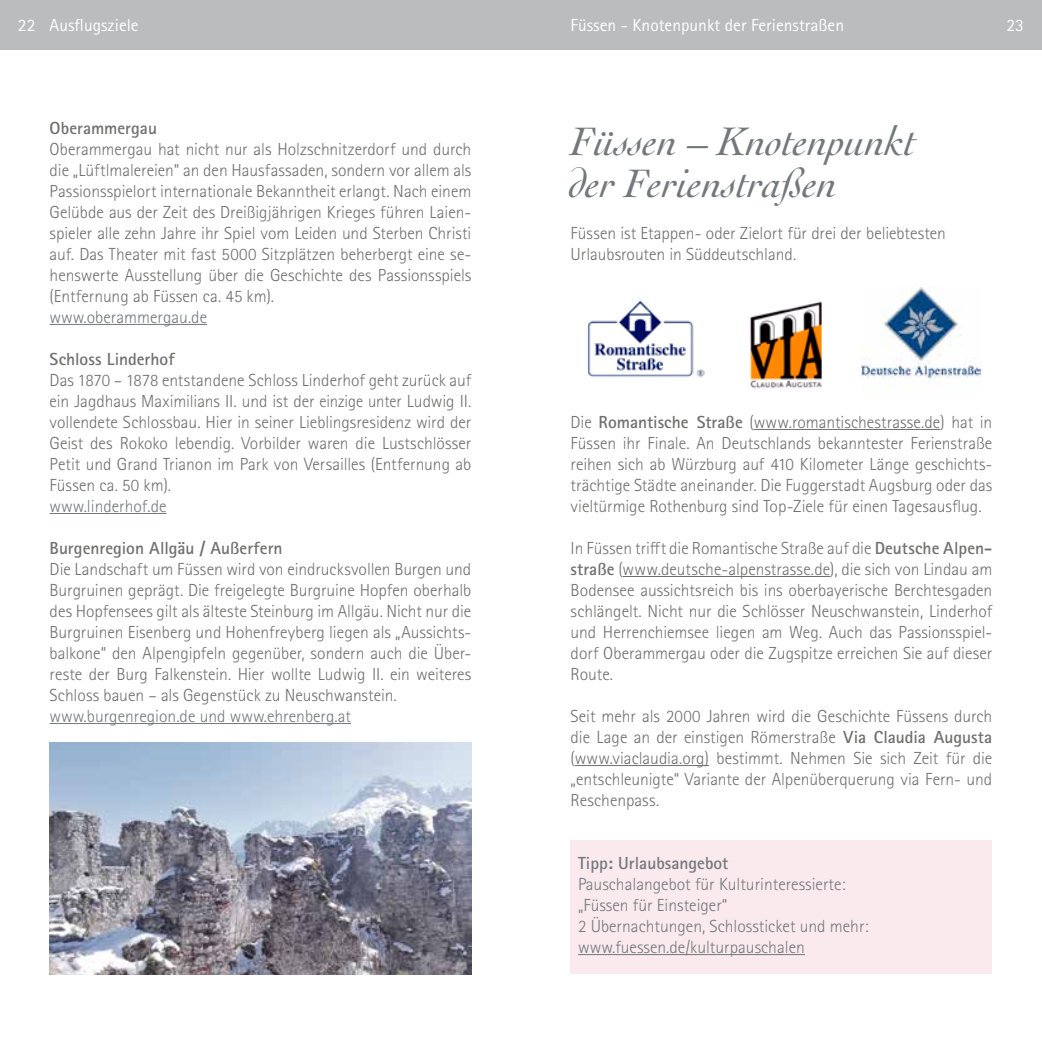
<style>
.page{position:relative;width:1042px;height:1042px;background:#fff}
.page>*{position:absolute;margin:0;border:0;box-sizing:border-box;transform-origin:0 0}
.t1{font:italic 42px "Cochin LT Std";color:#72787c}
.t2{font:300 17.5px/21px "Rotis Sans Serif Pro";color:#6f6f6e;text-align:justify}
.t3{font:300 17.5px/21px "Rotis Sans Serif Pro";color:#72787c}
.t4{font:700 17.5px "Rotis Sans Serif Pro";color:#6f6f6e}
.t5{font:17.5px "Rotis Sans Serif Pro";color:#fff}
.t6{font:700 17.5px "Rotis Sans Serif Pro";color:#72787c}
.s1{font-weight:700}
</style>
<div class="page">
<div style="left:0;top:0;width:1042px;height:50px;background:#bbbcbd"></div>
<hr style="left:50px;top:324px;width:157px;height:1px;background:#72787c">
<hr style="left:50px;top:513px;width:117px;height:1px;background:#72787c">
<hr style="left:50px;top:723px;width:301px;height:1px;background:#72787c">
<img style="left:50px;top:743px;width:421px;height:231px">
<hr style="left:753px;top:429px;width:187px;height:1px;background:#6f6f6e">
<hr style="left:622px;top:576px;width:208px;height:1px;background:#6f6f6e">
<hr style="left:575px;top:765px;width:134px;height:1px;background:#6f6f6e">
<img style="left:587px;top:300px;width:118px;height:78px">
<img style="left:861px;top:287px;width:119px;height:101px">
<img style="left:750px;top:301px;width:72px;height:88px">
<div style="left:570px;top:840px;width:422px;height:134px;background:#fae9ed"></div>
<hr style="left:578px;top:954px;width:227px;height:1px;background:#72787c">
<p class="t5" style="left:18px;top:15px;width:122px">22 Ausflugsziele</p>
<p class="t5" style="left:570px;top:15px;width:275px">Füssen - Knotenpunkt der Ferienstraßen</p>
<p class="t5" style="left:1006px;top:15px;width:19px">23</p>
<p class="t4" style="left:50px;top:117px;width:109px">Oberammergau</p>
<p class="t2" style="left:50px;top:138px;width:423px">Oberammergau hat nicht nur als Holzschnitzerdorf und durch die „Lüftlmalereien“ an den Hausfassaden, sondern vor allem als Passionsspielort internationale Bekanntheit erlangt. Nach einem Gelübde aus der Zeit des Dreißigjährigen Krieges führen Laien&shy;spieler alle zehn Jahre ihr Spiel vom Leiden und Sterben Christi auf. Das Theater mit fast 5000 Sitzplätzen beherbergt eine se&shy;henswerte Ausstellung über die Geschichte des Passionsspiels (Entfernung ab Füssen ca. 45 km).</p>
<p class="t3" style="left:50px;top:306px;width:159px">www.oberammergau.de</p>
<p class="t4" style="left:50px;top:348px;width:126px">Schloss Linderhof</p>
<p class="t2" style="left:50px;top:369px;width:423px">Das 1870 – 1878 entstandene Schloss Linderhof geht zurück auf ein Jagdhaus Maximilians II. und ist der einzige unter Ludwig II. vollendete Schlossbau. Hier in seiner Lieblingsresidenz wird der Geist des Rokoko lebendig. Vorbilder waren die Lustschlösser Petit und Grand Trianon im Park von Versailles (Entfernung ab Füssen ca. 50 km).</p>
<p class="t3" style="left:50px;top:495px;width:118px">www.linderhof.de</p>
<p class="t4" style="left:50px;top:537px;width:234px">Burgenregion Allgäu / Außerfern</p>
<p class="t2" style="left:50px;top:558px;width:423px">Die Landschaft um Füssen wird von eindrucksvollen Burgen und Burgruinen geprägt. Die freigelegte Burgruine Hopfen oberhalb des Hopfensees gilt als älteste Steinburg im Allgäu. Nicht nur die Burgruinen Eisenberg und Hohenfreyberg liegen als „Aussichts&shy;balkone“ den Alpengipfeln gegenüber, sondern auch die Über&shy;reste der Burg Falkenstein. Hier wollte Ludwig II. ein weiteres Schloss bauen – als Gegenstück zu Neuschwanstein.</p>
<p class="t3" style="left:50px;top:705px;width:303px">www.burgenregion.de und www.ehrenberg.at</p>
<h1 class="t1" style="left:570px;top:117px;width:348px">Füssen – Knotenpunkt</h1>
<h1 class="t1" style="left:569px;top:159px;width:270px">der Ferienstraßen</h1>
<p class="t2" style="left:570px;top:222px;width:377px">Füssen ist Etappen- oder Zielort für drei der beliebtesten<br>Urlaubsrouten in Süddeutschland.</p>
<p class="t2" style="left:570px;top:411px;width:423px">Die <span class="s1">Romantische Straße</span> (www.romantischestrasse.de) hat in Füssen ihr Finale. An Deutschlands bekanntester Ferienstraße reihen sich ab Würzburg auf 410 Kilometer Länge geschichts&shy;trächtige Städte aneinander. Die Fuggerstadt Augsburg oder das vieltürmige Rothenburg sind Top-Ziele für einen Tagesausflug.</p>
<p class="t2" style="left:570px;top:537px;width:423px">In Füssen trifft die Romantische Straße auf die <span class="s1">Deutsche Alpen&shy;straße</span> (www.deutsche-alpenstrasse.de), die sich von Lindau am Bodensee aussichtsreich bis ins oberbayerische Berchtesgaden schlängelt. Nicht nur die Schlösser Neuschwanstein, Linderhof und Herrenchiemsee liegen am Weg. Auch das Passionsspiel&shy;dorf Oberammergau oder die Zugspitze erreichen Sie auf dieser Route.</p>
<p class="t2" style="left:570px;top:705px;width:423px">Seit mehr als 2000 Jahren wird die Geschichte Füssens durch die Lage an der einstigen Römerstraße <span class="s1">Via Claudia Augusta </span>(www.viaclaudia.org) bestimmt. Nehmen Sie sich Zeit für die „entschleunigte“ Variante der Alpenüberquerung via Fern- und Reschenpass.</p>
<p class="t6" style="left:578px;top:852px;width:152px">Tipp: Urlaubsangebot</p>
<p class="t3" style="left:578px;top:873px;width:292px">Pauschalangebot für Kulturinteressierte: „Füssen für Einsteiger“<br>2 Übernachtungen, Schlossticket und mehr: www.fuessen.de/kulturpauschalen</p>
</div>
